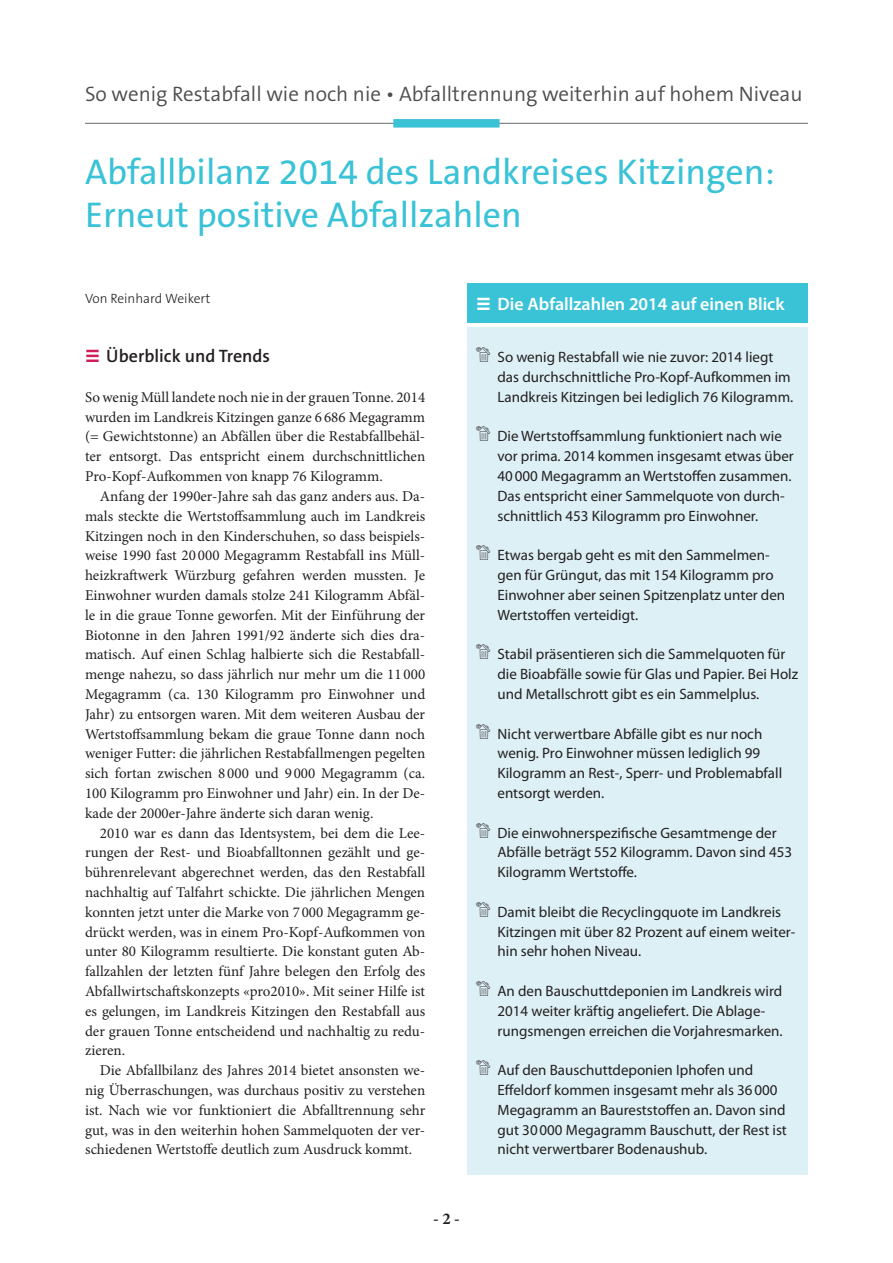
<style>
.page{position:relative;width:893px;height:1263px;background:#fff}
.page>*{position:absolute;margin:0;border:0;box-sizing:border-box;transform-origin:0 0}
.t1{font:36px/43.2px "The Sans B W5 Plain";color:#3ac2d7}
.t2{font:300 21px "The Sans B W4";color:#4b4c4d}
.t3{font:600 18px "Myriad Pro";color:#fff}
.t4{font:600 18px "The Sans B W6";color:#231f20}
.t5{font:700 16.5px "Minion Pro";color:#231f20}
.t6{font:15px/19.8px "Minion Pro";color:#231f20;text-align:justify}
.t7{font:15px/19.8px "Myriad Pro";color:#231f20}
.t8{font:300 13.5px "The Sans B W3";color:#231f20}
</style>
<div class="page">
<hr style="left:85px;top:123px;width:723px;height:1px;background:#6c6d70">
<div style="left:468px;top:327px;width:340px;height:847px;background:#ddf0f5"></div>
<div style="left:468px;top:283px;width:340px;height:40px;background:#3ac2d7"></div>
<div style="left:393px;top:119px;width:107px;height:9px;background:#3ac2d7"></div>
<h2 class="t2" style="left:85px;top:80px;width:719px">So wenig Restabfall wie noch nie • Abfalltrennung weiterhin auf hohem Niveau</h2>
<h1 class="t1" style="left:85px;top:150px;width:691px">Abfallbilanz 2014 des Landkreises Kitzingen:<br>Erneut positive Abfallzahlen</h1>
<p class="t8" style="left:85px;top:290px;width:127px">Von Reinhard Weikert</p>
<p class="t4" style="left:106px;top:345px;width:165px">Überblick und Trends</p>
<p class="t6" style="left:85px;top:387px;width:342px">So wenig Müll landete noch nie in der grauen Tonne. 2014 wurden im Landkreis Kitzingen ganze 6 686 Megagramm (= Gewichtstonne) an Abfällen über die Restabfallbehäl&shy;ter entsorgt. Das entspricht einem durchschnittlichen Pro-Kopf-Aufkommen von knapp 76 Kilogramm.</p>
<p class="t6" style="left:85px;top:486px;width:342px;text-indent:15px">Anfang der 1990er-Jahre sah das ganz anders aus. Da&shy;mals steckte die Wertstoffsammlung auch im Landkreis Kitzingen noch in den Kinderschuhen, so dass beispiels&shy;weise 1990 fast 20 000 Megagramm Restabfall ins Müll&shy;heizkraftwerk Würzburg gefahren werden mussten. Je Einwohner wurden damals stolze 241 Kilogramm Abfäl&shy;le in die graue Tonne geworfen. Mit der Einführung der Biotonne in den Jahren 1991/92 änderte sich dies dra&shy;matisch. Auf einen Schlag halbierte sich die Restabfall&shy;menge nahezu, so dass jährlich nur mehr um die 11 000<br>Megagramm (ca. 130 Kilogramm pro Einwohner und Jahr) zu entsorgen waren. Mit dem weiteren Ausbau der Wertstoffsammlung bekam die graue Tonne dann noch weniger Futter: die jährlichen Restabfallmengen pegelten sich fortan zwischen 8 000 und 9 000 Megagramm (ca.<br>100 Kilogramm pro Einwohner und Jahr) ein. In der De&shy;kade der 2000er-Jahre änderte sich daran wenig.</p>
<p class="t6" style="left:85px;top:823px;width:342px;text-indent:15px">2010 war es dann das Identsystem, bei dem die Lee&shy;rungen der Rest- und Bioabfalltonnen gezählt und ge&shy;bührenrelevant abgerechnet werden, das den Restabfall nachhaltig auf Talfahrt schickte. Die jährlichen Mengen konnten jetzt unter die Marke von 7 000 Megagramm ge&shy;drückt werden, was in einem Pro-Kopf-Aufkommen von unter 80 Kilogramm resultierte. Die konstant guten Ab&shy;fallzahlen der letzten fünf Jahre belegen den Erfolg des Abfallwirtschaftskonzepts «pro2010». Mit seiner Hilfe ist es gelungen, im Landkreis Kitzingen den Restabfall aus der grauen Tonne entscheidend und nachhaltig zu redu&shy;zieren.</p>
<p class="t6" style="left:85px;top:1060px;width:342px;text-indent:15px">Die Abfallbilanz des Jahres 2014 bietet ansonsten we&shy;nig Überraschungen, was durchaus positiv zu verstehen ist. Nach wie vor funktioniert die Abfalltrennung sehr gut, was in den weiterhin hohen Sammelquoten der ver&shy;schiedenen Wertstoffe deutlich zum Ausdruck kommt.</p>
<p class="t5" style="left:433px;top:1207px;width:28px">- 2 -</p>
<p class="t3" style="left:497px;top:292px;width:288px">Die Abfallzahlen 2014 auf einen Blick</p>
<p class="t7" style="left:497px;top:347px;width:297px">So wenig Restabfall wie nie zuvor: 2014 liegt das durchschnittliche Pro-Kopf-Aufkommen im<br>Landkreis Kitzingen bei lediglich 76 Kilogramm.</p>
<p class="t7" style="left:497px;top:426px;width:298px">Die Wertstoffsammlung funktioniert nach wie vor prima. 2014 kommen insgesamt etwas über 40000 Megagramm an Wertstoffen zusammen.<br>Das entspricht einer Sammelquote von durch&shy;schnittlich 453 Kilogramm pro Einwohner.</p>
<p class="t7" style="left:497px;top:545px;width:289px">Etwas bergab geht es mit den Sammelmen&shy;gen für Grüngut, das mit 154 Kilogramm pro Einwohner aber seinen Spitzenplatz unter den Wertstoffen verteidigt.</p>
<p class="t7" style="left:497px;top:644px;width:302px">Stabil präsentieren sich die Sammelquoten für die Bioabfälle sowie für Glas und Papier. Bei Holz und Metallschrott gibt es ein Sammelplus.</p>
<p class="t7" style="left:497px;top:723px;width:286px">Nicht verwertbare Abfälle gibt es nur noch wenig. Pro Einwohner müssen lediglich 99<br>Kilogramm an Rest-, Sperr- und Problemabfall entsorgt werden.</p>
<p class="t7" style="left:497px;top:822px;width:296px">Die einwohnerspezifische Gesamtmenge der<br>Abfälle beträgt 552 Kilogramm. Davon sind 453<br>Kilogramm Wertstoffe.</p>
<p class="t7" style="left:497px;top:901px;width:299px">Damit bleibt die Recyclingquote im Landkreis<br>Kitzingen mit über 82 Prozent auf einem weiter&shy;hin sehr hohen Niveau.</p>
<p class="t7" style="left:497px;top:981px;width:287px">An den Bauschuttdeponien im Landkreis wird<br>2014 weiter kräftig angeliefert. Die Ablage&shy;rungsmengen erreichen die Vorjahresmarken.</p>
<p class="t7" style="left:497px;top:1060px;width:291px">Auf den Bauschuttdeponien Iphofen und Effeldorf kommen insgesamt mehr als 36000<br>Megagramm an Baureststoffen an. Davon sind gut 30000 Megagramm Bauschutt, der Rest ist nicht verwertbarer Bodenaushub.</p>
</div>
